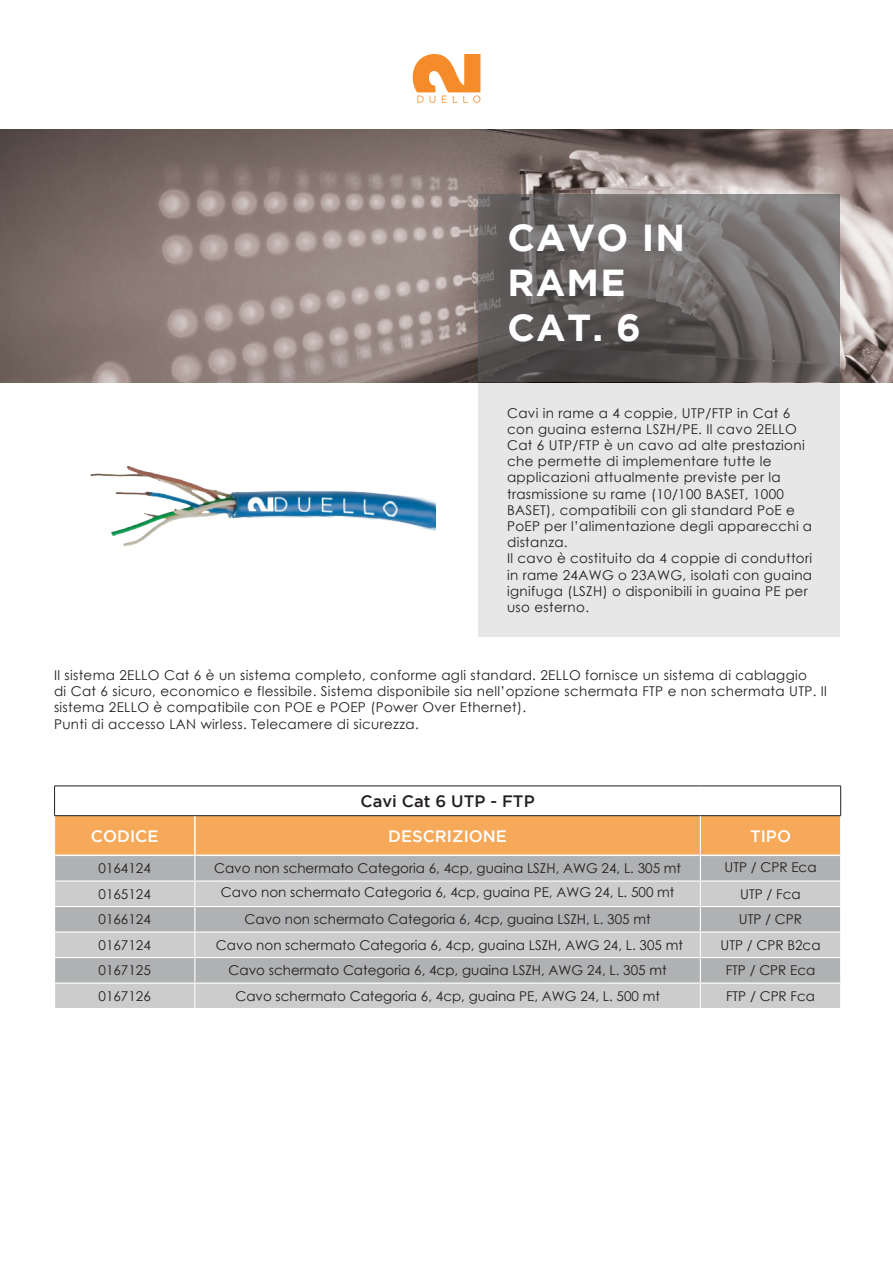
<style>
.page{position:relative;width:893px;height:1263px;background:#fff}
.page>*{position:absolute;margin:0;border:0;box-sizing:border-box;transform-origin:0 0}
.t1{font:700 37.5px/45px "Gotham";letter-spacing:.035em;color:#fff}
.t2{font:500 16.5px "Gotham";color:#fff}
.t3{font:500 16.5px "Gotham";color:#231f20}
.t4{font:13.5px "Century Gothic";letter-spacing:.025em;color:#231f20}
.t5{font:13.5px "Century Gothic";color:#231f20}
</style>
<div class="page">
<img style="left:0;top:129px;width:893px;height:254px">
<svg style="left:478px;top:195px;width:362px;height:187px;background:#6a6665"></svg>
<div style="left:478px;top:384px;width:362px;height:253px;background:#e7e7e7"></div>
<svg style="left:412px;top:54px;width:69px;height:49px"></svg>
<svg style="left:54px;top:786px;width:787px;height:222px;background:#d0c4b6"></svg>
<hr style="left:54px;top:982px;width:141px;height:2px;background:#fff">
<hr style="left:195px;top:982px;width:505px;height:2px;background:#fff">
<hr style="left:700px;top:982px;width:141px;height:2px;background:#fff">
<img style="left:46px;top:373px;width:390px;height:173px">
<p class="t1" style="left:507px;top:214px;width:179px">CAVO IN<br>RAME</p>
<p class="t1" style="left:507px;top:304px;width:135px">CAT. 6</p>
<p class="t4" style="left:507px;top:403px;width:285px">Cavi in rame a 4 coppie, UTP/FTP in Cat 6</p>
<p class="t4" style="left:507px;top:419px;width:291px">con guaina esterna LSZH/PE. Il cavo 2ELLO</p>
<p class="t4" style="left:507px;top:436px;width:299px">Cat 6 UTP/FTP è un cavo ad alte prestazioni</p>
<p class="t4" style="left:507px;top:452px;width:266px">che permette di implementare tutte le</p>
<p class="t4" style="left:507px;top:468px;width:275px">applicazioni attualmente previste per la</p>
<p class="t4" style="left:507px;top:484px;width:278px">trasmissione su rame (10/100 BASET, 1000</p>
<p class="t4" style="left:507px;top:500px;width:289px">BASET), compatibili con gli standard PoE e</p>
<p class="t4" style="left:507px;top:517px;width:307px">PoEP per l’alimentazione degli apparecchi a</p>
<p class="t4" style="left:507px;top:533px;width:62px">distanza.</p>
<p class="t4" style="left:507px;top:549px;width:307px">Il cavo è costituito da 4 coppie di conduttori</p>
<p class="t4" style="left:507px;top:565px;width:307px">in rame 24AWG o 23AWG, isolati con guaina</p>
<p class="t4" style="left:507px;top:581px;width:302px">ignifuga (LSZH) o disponibili in guaina PE per</p>
<p class="t4" style="left:507px;top:598px;width:83px">uso esterno.</p>
<p class="t4" style="left:54px;top:666px;width:754px">Il sistema 2ELLO Cat 6 è un sistema completo, conforme agli standard. 2ELLO fornisce un sistema di cablaggio</p>
<p class="t4" style="left:54px;top:682px;width:774px">di Cat 6 sicuro, economico e flessibile. Sistema disponibile sia nell’opzione schermata FTP e non schermata UTP. Il</p>
<p class="t4" style="left:54px;top:698px;width:474px">sistema 2ELLO è compatibile con POE e POEP (Power Over Ethernet).</p>
<p class="t4" style="left:54px;top:714px;width:366px">Punti di accesso LAN wirless. Telecamere di sicurezza.</p>
<p class="t3" style="left:361px;top:791px;width:176px">Cavi Cat 6 UTP - FTP</p>
<p class="t2" style="left:91px;top:826px;width:69px">CODICE</p>
<p class="t2" style="left:388px;top:826px;width:120px">DESCRIZIONE</p>
<p class="t2" style="left:750px;top:826px;width:42px">TIPO</p>
<p class="t5" style="left:99px;top:859px;width:54px">0164124</p>
<p class="t5" style="left:214px;top:859px;width:469px">Cavo non schermato Categoria 6, 4cp, guaina LSZH, AWG 24, L. 305 mt</p>
<p class="t5" style="left:724px;top:857px;width:94px">UTP / CPR Eca</p>
<p class="t5" style="left:99px;top:884px;width:54px">0165124</p>
<p class="t5" style="left:221px;top:883px;width:455px">Cavo non schermato Categoria 6, 4cp, guaina PE, AWG 24, L. 500 mt</p>
<p class="t4" style="left:740px;top:884px;width:62px">UTP / Fca</p>
<p class="t5" style="left:99px;top:910px;width:54px">0166124</p>
<p class="t5" style="left:245px;top:910px;width:408px">Cavo non schermato Categoria 6, 4cp, guaina LSZH, L. 305 mt</p>
<p class="t4" style="left:739px;top:910px;width:65px">UTP / CPR</p>
<p class="t5" style="left:99px;top:935px;width:54px">0167124</p>
<p class="t5" style="left:216px;top:935px;width:469px">Cavo non schermato Categoria 6, 4cp, guaina LSZH, AWG 24, L. 305 mt</p>
<p class="t5" style="left:720px;top:935px;width:102px">UTP / CPR B2ca</p>
<p class="t5" style="left:99px;top:961px;width:54px">0167125</p>
<p class="t5" style="left:229px;top:961px;width:439px">Cavo schermato Categoria 6, 4cp, guaina LSZH, AWG 24, L. 305 mt</p>
<p class="t5" style="left:726px;top:961px;width:91px">FTP / CPR Eca</p>
<p class="t5" style="left:99px;top:986px;width:54px">0167126</p>
<p class="t5" style="left:235px;top:986px;width:426px">Cavo schermato Categoria 6, 4cp, guaina PE, AWG 24, L. 500 mt</p>
<p class="t5" style="left:726px;top:986px;width:91px">FTP / CPR Fca</p>
</div>
